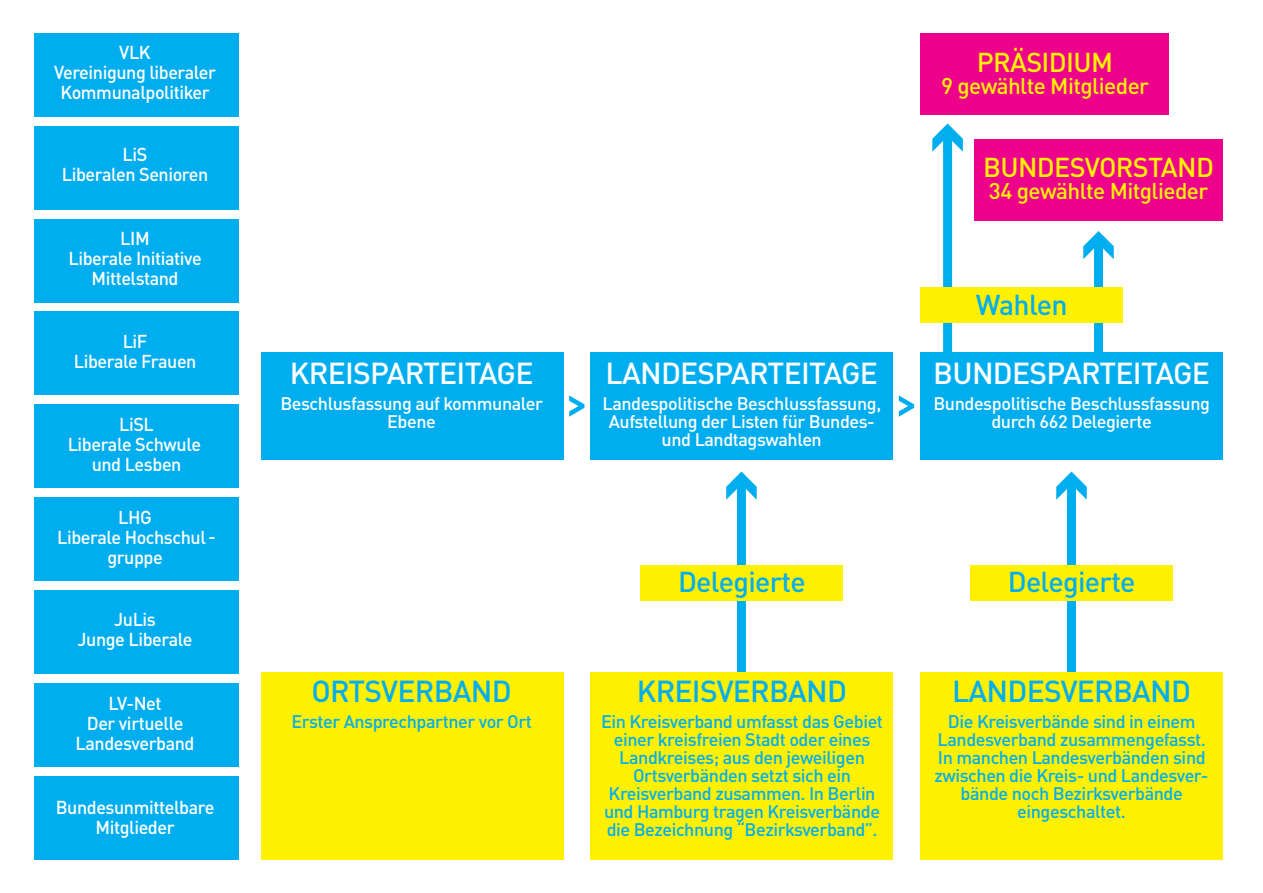
<style>
.page{position:relative;width:1263px;height:893px;background:#fff}
.page>*{position:absolute;margin:0;border:0;box-sizing:border-box;transform-origin:0 0}
.t1{font:500 30px "DINOT";letter-spacing:-.025em;color:#fff}
.t2{font:500 30px "DINOT";letter-spacing:-.025em;color:#00aeef}
.t3{font:500 28.5px "DINOT";letter-spacing:-.025em;color:#00aeef}
.t4{font:500 27px "DINOT";letter-spacing:-.025em;color:#fff101}
.t5{font:500 22.5px "DINOT";letter-spacing:-.025em;color:#fff101}
.t6{font:500 18.45px/20px "DINOT";letter-spacing:-.025em;color:#fff;text-align:center}
.t7{font:500 18px/18px "DINOT";letter-spacing:-.025em;color:#00aeef;text-align:center}
.t8{font:500 18px/18px "DINOT";letter-spacing:-.025em;color:#fff;text-align:center}
.s1{font-size:18px}
</style>
<div class="page">
<div style="left:34px;top:33px;width:204px;height:83px;background:#00aeef"></div>
<div style="left:34px;top:126px;width:204px;height:83px;background:#00aeef"></div>
<div style="left:34px;top:219px;width:204px;height:83px;background:#00aeef"></div>
<div style="left:34px;top:312px;width:204px;height:83px;background:#00aeef"></div>
<div style="left:34px;top:498px;width:204px;height:83px;background:#00aeef"></div>
<div style="left:34px;top:590px;width:204px;height:84px;background:#00aeef"></div>
<div style="left:34px;top:683px;width:204px;height:84px;background:#00aeef"></div>
<div style="left:34px;top:776px;width:204px;height:84px;background:#00aeef"></div>
<div style="left:261px;top:353px;width:302px;height:107px;background:#00aeef"></div>
<div style="left:590px;top:353px;width:302px;height:107px;background:#00aeef"></div>
<div style="left:920px;top:353px;width:302px;height:107px;background:#00aeef"></div>
<div style="left:974px;top:139px;width:248px;height:82px;background:#ed028c"></div>
<div style="left:921px;top:33px;width:248px;height:82px;background:#ed028c"></div>
<div style="left:261px;top:672px;width:302px;height:188px;background:#fff101"></div>
<svg style="left:569px;top:395px;width:15px;height:22px"></svg>
<svg style="left:899px;top:395px;width:15px;height:22px"></svg>
<div style="left:943px;top:134px;width:9px;height:219px;background:#00aeef"></div>
<svg style="left:932px;top:124px;width:31px;height:28px"></svg>
<div style="left:1094px;top:241px;width:9px;height:112px;background:#00aeef"></div>
<svg style="left:1083px;top:231px;width:31px;height:28px"></svg>
<div style="left:1067px;top:482px;width:9px;height:199px;background:#00aeef"></div>
<svg style="left:1056px;top:471px;width:31px;height:29px"></svg>
<div style="left:737px;top:482px;width:9px;height:199px;background:#00aeef"></div>
<svg style="left:726px;top:471px;width:31px;height:29px"></svg>
<div style="left:920px;top:287px;width:203px;height:36px;background:#fff101"></div>
<div style="left:970px;top:566px;width:203px;height:35px;background:#fff101"></div>
<div style="left:640px;top:566px;width:203px;height:35px;background:#fff101"></div>
<div style="left:920px;top:672px;width:302px;height:188px;background:#fff101"></div>
<div style="left:590px;top:672px;width:302px;height:188px;background:#fff101"></div>
<div style="left:34px;top:405px;width:204px;height:83px;background:#00aeef"></div>
<p class="t6" style="left:54px;top:42px;width:163px">VLK<br>Vereinigung liberaler<br>Kommunalpolitiker</p>
<p class="t6" style="left:62px;top:144px;width:148px">LiS<br>Liberalen Senioren</p>
<p class="t6" style="left:69px;top:228px;width:135px">LIM<br>Liberale Initiative<br>Mittelstand</p>
<p class="t6" style="left:74px;top:331px;width:124px">LiF<br>Liberale Frauen</p>
<p class="t6" style="left:68px;top:413px;width:135px">LiSL<br>Liberale Schwule und Lesben</p>
<p class="t6" style="left:57px;top:506px;width:160px">LHG<br>Liberale Hochschul <span class="s1">- </span>gruppe</p>
<p class="t6" style="left:78px;top:609px;width:116px">JuLis<br>Junge Liberale</p>
<p class="t6" style="left:76px;top:693px;width:120px">LV-Net<br>Der virtuelle<br>Landesverband</p>
<p class="t6" style="left:56px;top:797px;width:160px">Bundesunmittelbare<br>Mitglieder</p>
<h1 class="t1" style="left:290px;top:354px;width:245px">KREISPARTEITAGE</h1>
<p class="t8" style="left:280px;top:394px;width:264px">Beschlusfassung auf kommunaler<br>Ebene</p>
<h1 class="t2" style="left:311px;top:672px;width:202px">ORTSVERBAND</h1>
<p class="t7" style="left:291px;top:712px;width:242px">Erster Ansprechpartner vor Ort</p>
<h3 class="t4" style="left:977px;top:45px;width:138px">PRÄSIDIUM</h3>
<p class="t5" style="left:941px;top:72px;width:209px">9 gewählte Mitglieder</p>
<h3 class="t4" style="left:983px;top:150px;width:232px">BUNDESVORSTAND</h3>
<p class="t5" style="left:989px;top:177px;width:221px">34 gewählte Mitglieder</p>
<h1 class="t1" style="left:605px;top:354px;width:274px">LANDESPARTEITAGE</h1>
<p class="t8" style="left:602px;top:394px;width:280px">Landespolitische Beschlussfassung,<br>Aufstellung der Listen für Bundes&shy;und Landtagswahlen</p>
<h2 class="t3" style="left:976px;top:286px;width:93px">Wahlen</h2>
<h1 class="t1" style="left:933px;top:354px;width:278px">BUNDESPARTEITAGE</h1>
<p class="t8" style="left:933px;top:394px;width:278px">Bundespolitische Beschlussfassung durch 662 Delegierte</p>
<h2 class="t3" style="left:678px;top:564px;width:129px">Delegierte</h2>
<h2 class="t3" style="left:1008px;top:564px;width:129px">Delegierte</h2>
<h1 class="t2" style="left:637px;top:672px;width:212px">KREISVERBAND</h1>
<p class="t7" style="left:601px;top:712px;width:283px">Ein Kreisverband umfasst das Gebiet einer kreisfreien Stadt oder eines Landkreises; aus den jeweiligen Ortsverbänden setzt sich ein Kreisverband zusammen. In Berlin und Hamburg tragen Kreisverbände die Bezeichnung “Bezirksverband”.</p>
<h1 class="t2" style="left:952px;top:672px;width:241px">LANDESVERBAND</h1>
<p class="t7" style="left:934px;top:712px;width:276px">Die Kreisverbände sind in einem<br>Landesverband zusammengefasst.<br>In manchen Landesverbänden sind zwischen die Kreis- und Landesver&shy;bände noch Bezirksverbände eingeschaltet.</p>
</div>
